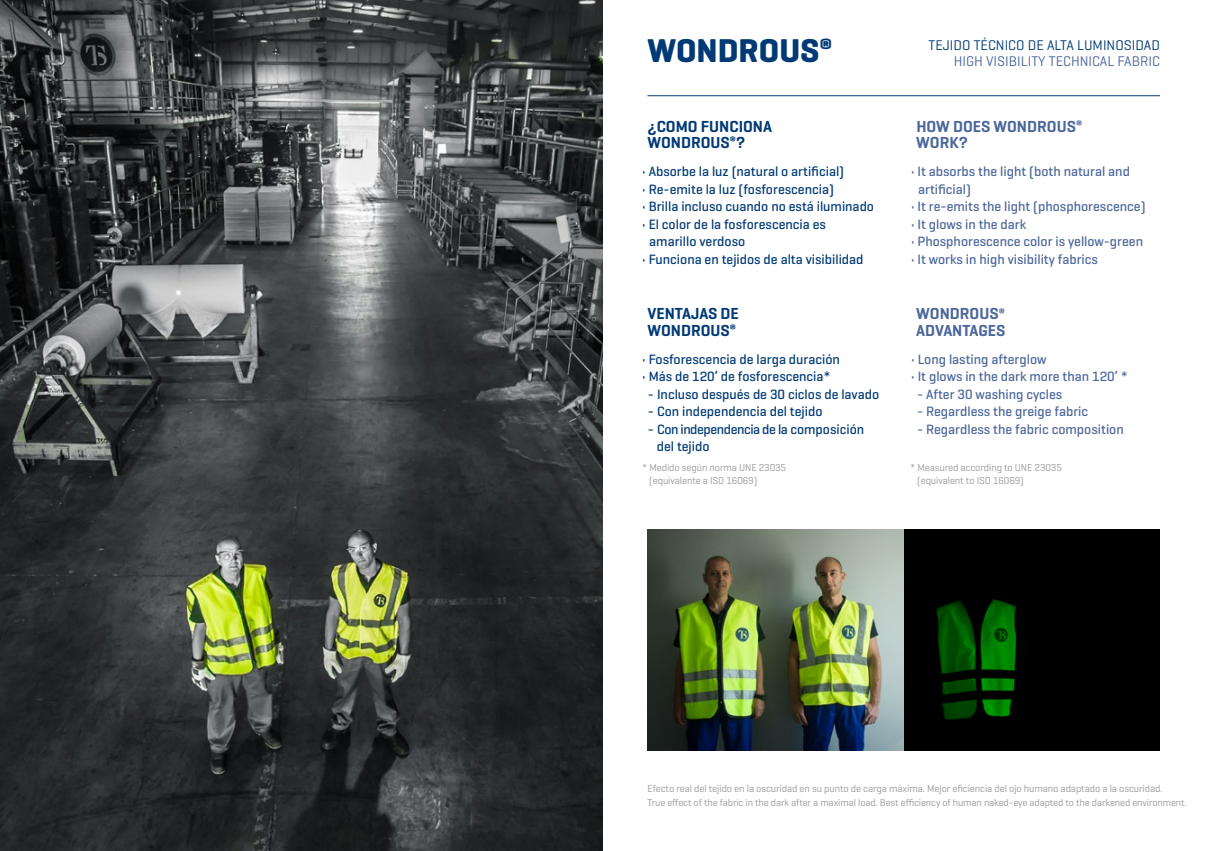
<style>
.page{position:relative;width:1205px;height:851px;background:#fff}
.page>*{position:absolute;margin:0;border:0;box-sizing:border-box;transform-origin:0 0}
.t1{font:700 33.5px "Geogrotesque";color:#003a76}
.t2{font:700 19.5px "Geogrotesque";color:#003a76}
.t3{font:600 16.25px/16.2px "Geogrotesque";color:#003a76}
.t4{font:600 16.25px/16.2px "Geogrotesque";color:#4c669b}
.t5{font:14.25px "Geogrotesque";color:#003a76}
.t6{font:14.25px "Geogrotesque";color:#4c669b}
.t7{font:500 13.75px/17.5px "Geogrotesque";color:#003a76}
.t8{font:500 13.75px/17.5px "Geogrotesque";color:#4c669b}
.t9{font:10.25px/12.5px "Geogrotesque";letter-spacing:-.01em;color:#9a989d}
.t10{font:10.12px "Geogrotesque";letter-spacing:-.01em;color:#9a989d}
</style>
<div class="page">
<img style="left:647px;top:529px;width:513px;height:221px">
<hr style="left:647px;top:95px;width:513px;height:1px;background:#003a76">
<div style="left:614px;top:3px;width:250px;height:95px;background:#fff"></div>
<img style="left:0;top:0;width:602px;height:850px">
<h2 class="t2" style="left:819px;top:33px;width:14px">®</h2>
<h1 class="t1" style="left:647px;top:29px;width:173px">WONDROUS</h1>
<p class="t5" style="left:928px;top:37px;width:233px">TEJIDO TÉCNICO DE ALTA LUMINOSIDAD</p>
<p class="t6" style="left:954px;top:52px;width:208px">HIGH VISIBILITY TECHNICAL FABRIC</p>
<p class="t3" style="left:647px;top:118px;width:126px">¿COMO FUNCIONA<br>WONDROUS<sup>®</sup>?</p>
<p class="t4" style="left:916px;top:118px;width:167px">HOW DOES WONDROUS<sup>®<br></sup>WORK?</p>
<p class="t7" style="left:642px;top:162px;width:203px">• Absorbe la luz (natural o artificial)</p>
<p class="t7" style="left:642px;top:180px;width:193px">• Re-emite la luz (fosforescencia)</p>
<p class="t7" style="left:642px;top:197px;width:233px">• Brilla incluso cuando no está iluminado</p>
<p class="t7" style="left:649px;top:215px;width:178px;text-indent:-7px">• El color de la fosforescencia es amarillo verdoso</p>
<p class="t7" style="left:642px;top:250px;width:223px">• Funciona en tejidos de alta visibilidad</p>
<p class="t8" style="left:918px;top:162px;width:213px;text-indent:-7px">• It absorbs the light (both natural and artificial)</p>
<p class="t8" style="left:911px;top:197px;width:236px">• It re-emits the light (phosphorescence)</p>
<p class="t8" style="left:911px;top:215px;width:117px">• It glows in the dark</p>
<p class="t8" style="left:911px;top:232px;width:234px">• Phosphorescence color is yellow-green</p>
<p class="t8" style="left:911px;top:250px;width:188px">• It works in high visibility fabrics</p>
<p class="t3" style="left:647px;top:305px;width:93px">VENTAJAS DE<br>WONDROUS<sup>®</sup></p>
<p class="t4" style="left:916px;top:305px;width:91px">WONDROUS<sup>®<br></sup>ADVANTAGES</p>
<p class="t7" style="left:642px;top:350px;width:199px">• Fosforescencia de larga duración</p>
<p class="t7" style="left:642px;top:367px;width:190px">• Más de 120’ de fosforescencia*</p>
<p class="t7" style="left:648px;top:385px;width:233px">- Incluso después de 30 ciclos de lavado</p>
<p class="t7" style="left:648px;top:402px;width:176px">- Con independencia del tejido</p>
<p class="t7" style="left:657px;top:420px;width:209px;text-indent:-9px">- Con independencia de la composición del tejido</p>
<p class="t9" style="left:649px;top:461px;width:138px;text-indent:-7px">* Medido según norma UNE 23035 (equivalente a ISO 16069)</p>
<p class="t8" style="left:911px;top:350px;width:137px">• Long lasting afterglow</p>
<p class="t8" style="left:911px;top:367px;width:218px">• It glows in the dark more than 120’ *</p>
<p class="t8" style="left:917px;top:385px;width:147px">- After 30 washing cycles</p>
<p class="t8" style="left:917px;top:402px;width:173px">- Regardless the greige fabric</p>
<p class="t8" style="left:917px;top:420px;width:208px">- Regardless the fabric composition</p>
<p class="t9" style="left:917px;top:461px;width:146px;text-indent:-7px">* Measured according to UNE 23035 (equivalent to ISO 16069)</p>
<p class="t9" style="left:647px;top:782px;width:517px">Efecto real del tejido en la oscuridad en su punto de carga máxima. Mejor eficiencia del ojo humano adaptado a la oscuridad.</p>
<p class="t10" style="left:647px;top:796px;width:541px">True effect of the fabric in the dark after a maximal load. Best efficiency of human naked-eye adapted to the darkened environment.</p>
</div>
